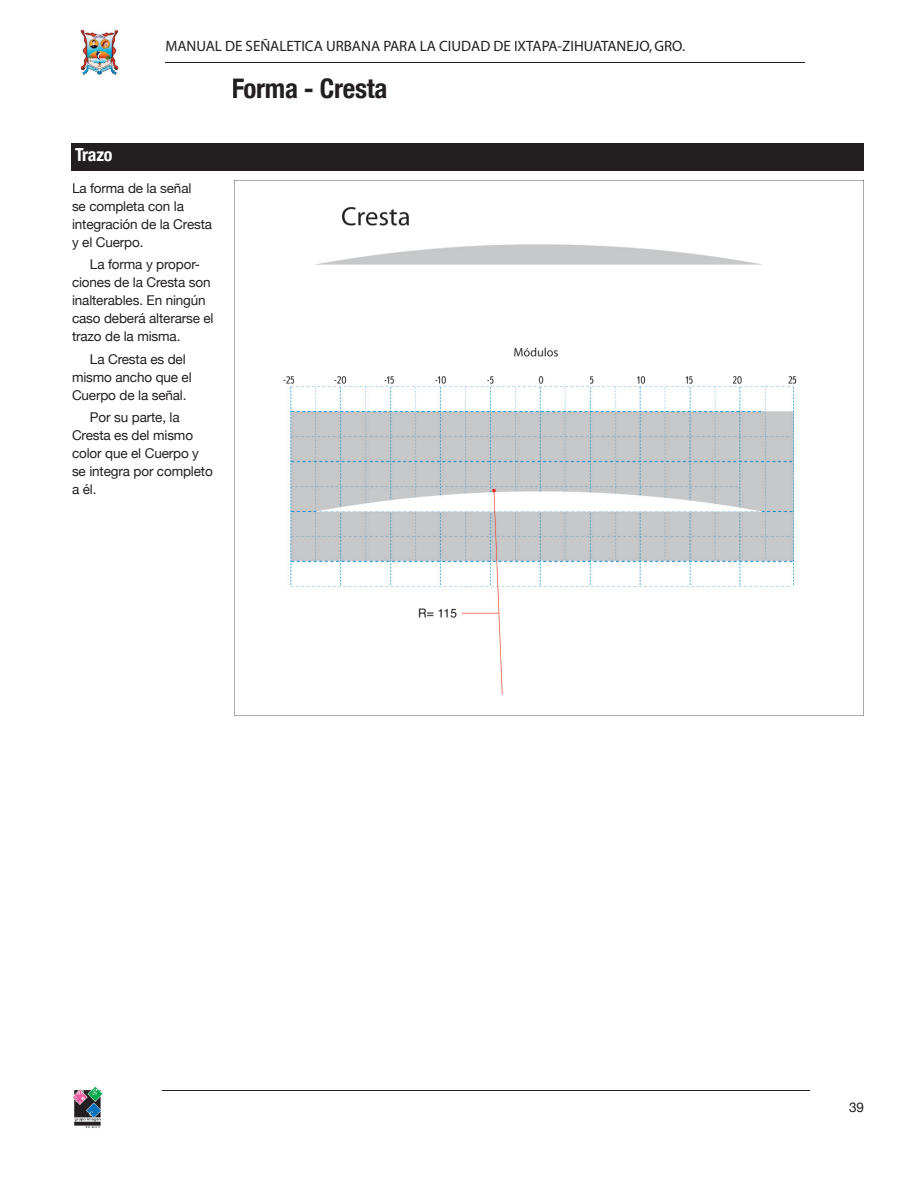
<style>
.page{position:relative;width:918px;height:1188px;background:#fff}
.page>*{position:absolute;margin:0;border:0;box-sizing:border-box;transform-origin:0 0}
.t1{font:700 condensed 27px "Helvetica Neue";letter-spacing:-.01em;color:#231f20}
.t2{font:700 condensed 18px "Helvetica Neue";letter-spacing:-.01em;color:#fff}
.t3{font:15px "Myriad";color:#231f20}
.t4{font:13.5px/18px "Helvetica Neue";letter-spacing:-.01em;color:#231f20}
</style>
<div class="page">
<hr style="left:162px;top:1091px;width:648px;height:1px;background:#231f20">
<hr style="left:165px;top:62px;width:640px;height:1px;background:#231f20">
<img style="left:80px;top:29px;width:39px;height:47px">
<img style="left:72px;top:1086px;width:30px;height:42px">
<div style="left:72px;top:143px;width:144px;height:27px;background:#231f20"></div>
<div style="left:216px;top:143px;width:648px;height:27px;background:#231f20"></div>
<svg style="left:234px;top:180px;width:630px;height:536px"></svg>
<img style="left:283px;top:203px;width:514px;height:491px">
<p class="t3" style="left:165px;top:39px;width:521px">MANUAL DE SEÑALETICA URBANA PARA LA CIUDAD DE IXTAPA-ZIHUATANEJO, GRO.</p>
<h1 class="t1" style="left:232px;top:72px;width:157px">Forma - Cresta</h1>
<h2 class="t2" style="left:75px;top:144px;width:39px">Trazo</h2>
<p class="t4" style="left:72px;top:179px;width:142px">La forma de la señal<br>se completa con la integración de la Cresta y el Cuerpo.</p>
<p class="t4" style="left:72px;top:255px;width:143px;text-indent:18px">La forma y propor&shy;ciones de la Cresta son inalterables. En ningún caso deberá alterarse el trazo de la misma.</p>
<p class="t4" style="left:72px;top:350px;width:121px;text-indent:18px">La Cresta es del mismo ancho que el<br>Cuerpo de la señal.</p>
<p class="t4" style="left:72px;top:408px;width:142px;text-indent:18px">Por su parte, la<br>Cresta es del mismo color que el Cuerpo y se integra por completo a él.</p>
<p class="t4" style="left:849px;top:1098px;width:16px">39</p>
</div>
